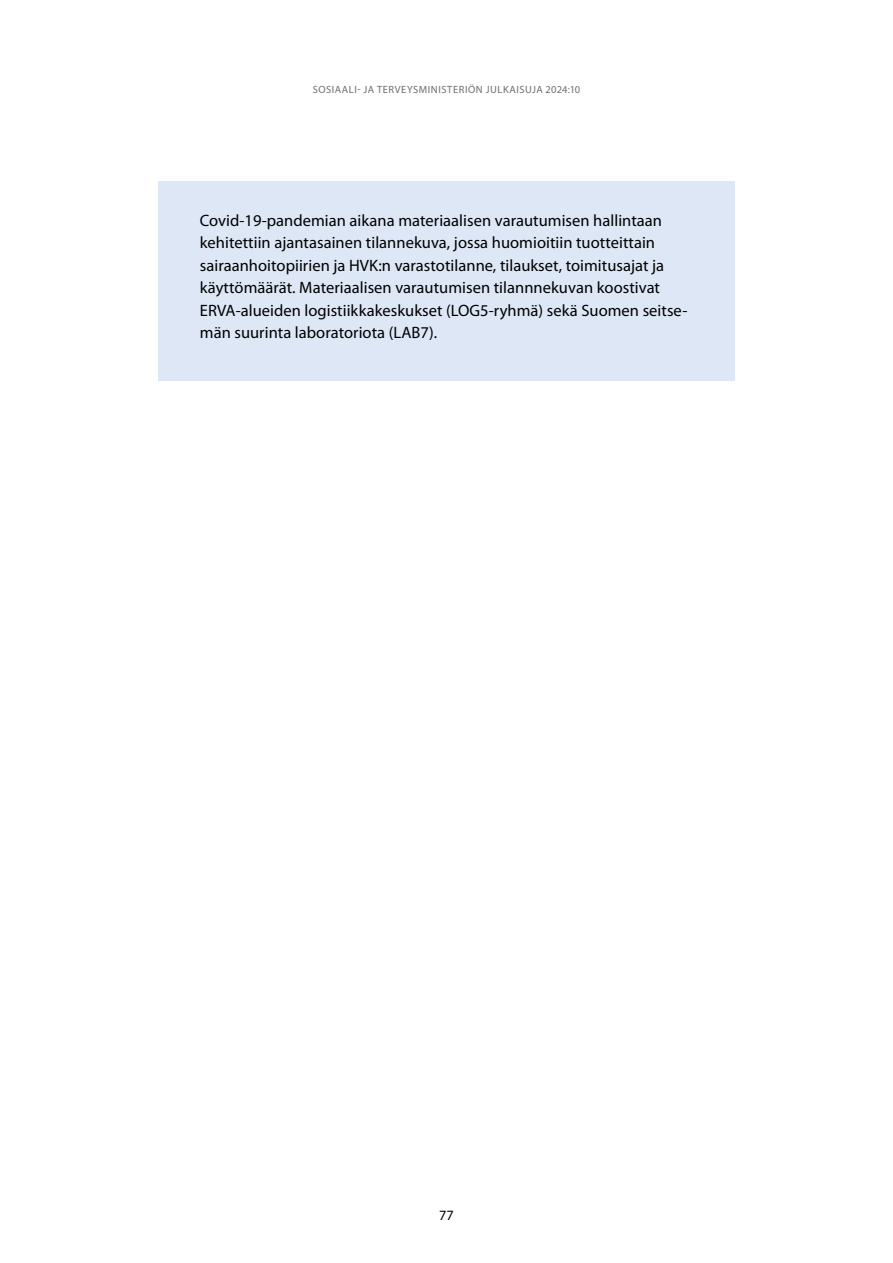
<style>
.page{position:relative;width:893px;height:1263px;background:#fff}
.page>*{position:absolute;margin:0;border:0;box-sizing:border-box;transform-origin:0 0}
.Laatikkoteksti{font:16.5px/22.5px "Myriad Pro";letter-spacing:.005em;color:#000}
.t1{font:14.25px "Myriad Pro";color:#000}
.t2{font:10.5px "Myriad Pro";letter-spacing:.01em;color:#6e6e6e}
</style>
<div class="page">
<div style="left:158px;top:181px;width:577px;height:200px;background:#dee7f6"></div>
<p class="t2" style="left:313px;top:83px;width:13px">Sosiaali</p>
<p class="t2" style="left:357px;top:83px;width:27px">- ja terveysministeriön</p>
<p class="t2" style="left:486px;top:83px;width:7px">julkaisuja</p>
<p class="t2" style="left:546px;top:83px;width:36px">2024:10</p>
<p class="Laatikkoteksti" style="left:200px;top:209px;width:489px">Covid-19-pandemian aikana materiaalisen varautumisen hallintaan kehitettiin ajantasainen tilannekuva, jossa huomioitiin tuotteittain sairaanhoitopiirien ja HVK:n varastotilanne, tilaukset, toimitusajat ja käyttömäärät. Materiaalisen varautumisen tilannnekuvan koostivat ERVA-alueiden logistiikkakeskukset (LOG5-ryhmä) sekä Suomen seitse&shy;män suurinta laboratoriota (LAB7).</p>
<p class="t1" style="left:439px;top:1207px;width:16px">77</p>
</div>
